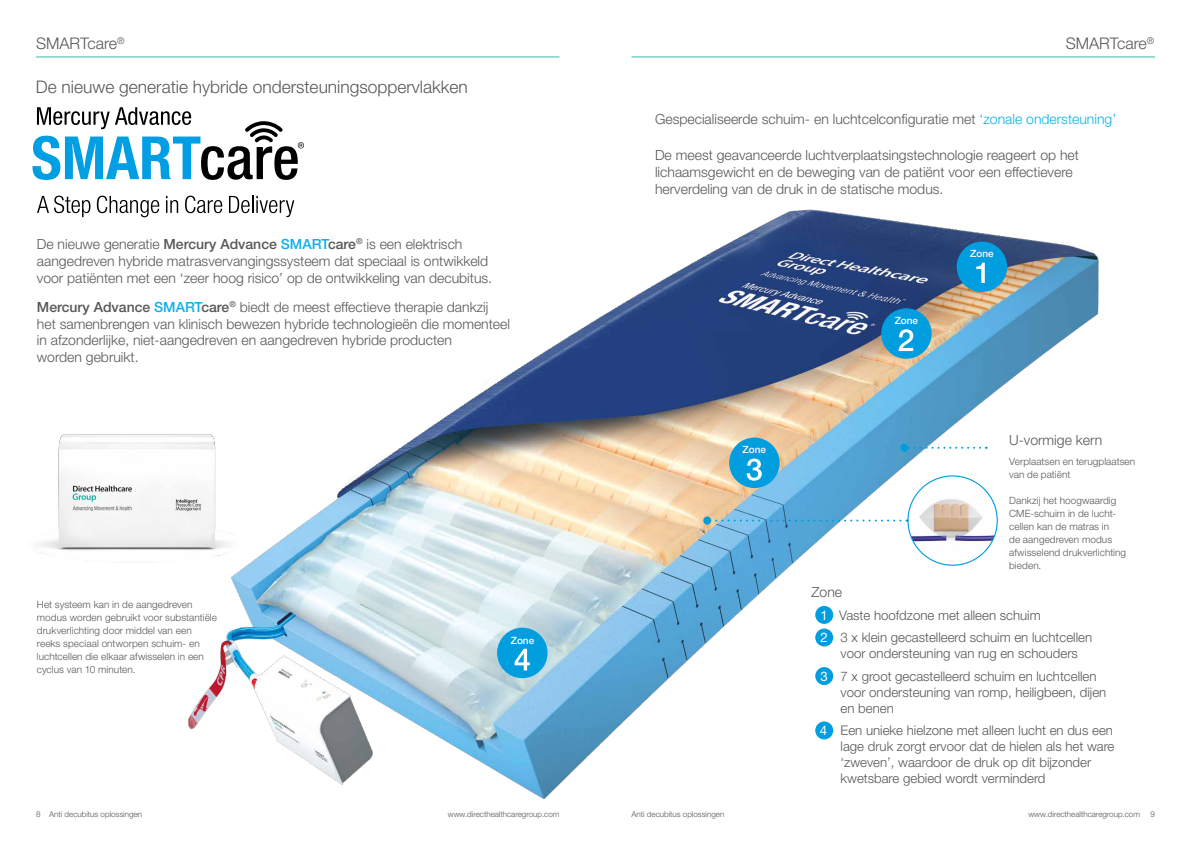
<style>
.page{position:relative;width:1191px;height:842px;background:#fff}
.page>*{position:absolute;margin:0;border:0;box-sizing:border-box;transform-origin:0 0}
.t1{font:300 17.4px "Helvetica Neue";color:#575756}
.t2{font:300 16px "Helvetica Neue";color:#575756}
.t3{font:300 14px/16.8px "Helvetica Neue";color:#575756}
.t4{font:300 13.2px/15.9px "Helvetica Neue";color:#575756}
.t5{font:300 10px/13px "Helvetica Neue";letter-spacing:.005em;color:#575756}
.t6{font:500 10px "Helvetica Neue LT Std";color:#fff}
.t7{font:300 8px "Helvetica Neue";color:#575756}
.s1{font-weight:500}
.s2{font-weight:500;color:#0eb0e7}
.s3{color:#0eb0e7}
.s4{font-weight:400;color:#fff}
</style>
<div class="page">
<img style="left:143px;top:202px;width:956px;height:597px">
<div style="left:956px;top:242px;width:51px;height:50px;background:#009ddf;border-radius:50%"></div>
<svg style="left:976px;top:263px;width:8px;height:20px"></svg>
<div style="left:881px;top:308px;width:50px;height:51px;background:#009ddf;border-radius:50%"></div>
<svg style="left:898px;top:329px;width:15px;height:22px"></svg>
<div style="left:729px;top:438px;width:50px;height:50px;background:#009ddf;border-radius:50%"></div>
<svg style="left:746px;top:459px;width:15px;height:22px"></svg>
<div style="left:497px;top:628px;width:50px;height:50px;background:#009ddf;border-radius:50%"></div>
<svg style="left:514px;top:649px;width:16px;height:21px"></svg>
<svg style="left:908px;top:447px;width:78px;height:2px"></svg>
<div style="left:900px;top:444px;width:8px;height:8px;background:#009ddf;border-radius:50%"></div>
<svg style="left:711px;top:519px;width:189px;height:2px"></svg>
<div style="left:703px;top:516px;width:8px;height:8px;background:#009ddf;border-radius:50%"></div>
<svg style="left:37px;top:196px;width:53px;height:21px"></svg>
<svg style="left:97px;top:196px;width:62px;height:21px"></svg>
<svg style="left:166px;top:196px;width:12px;height:17px"></svg>
<svg style="left:185px;top:196px;width:37px;height:17px"></svg>
<svg style="left:229px;top:196px;width:65px;height:21px"></svg>
<svg style="left:32px;top:107px;width:272px;height:73px"></svg>
<img style="left:908px;top:476px;width:89px;height:89px;border-radius:45px">
<div style="left:815px;top:606px;width:18px;height:18px;background:#009ddf;border-radius:50%"></div>
<div style="left:815px;top:628px;width:18px;height:18px;background:#009ddf;border-radius:50%"></div>
<div style="left:815px;top:667px;width:18px;height:18px;background:#009ddf;border-radius:50%"></div>
<div style="left:815px;top:721px;width:18px;height:18px;background:#009ddf;border-radius:50%"></div>
<img style="left:37px;top:413px;width:226px;height:153px">
<hr style="left:631px;top:57px;width:524px;height:1px;background:#38b6ac">
<hr style="left:36px;top:57px;width:523px;height:1px;background:#38b6ac">
<p class="t2" style="left:36px;top:34px;width:90px">SMARTcare<sup>®</sup></p>
<p class="t1" style="left:36px;top:76px;width:433px">De nieuwe generatie hybride ondersteuningsoppervlakken</p>
<p class="t3" style="left:37px;top:235px;width:457px">De nieuwe generatie <span class="s1">Mercury Advance</span> <span class="s2">SMART</span><span class="s1">care</span><sup>®</sup> is een elektrisch aangedreven hybride matrasvervangingssysteem dat speciaal is ontwikkeld voor patiënten met een ‘zeer hoog risico’ op de ontwikkeling van decubitus.</p>
<p class="t3" style="left:37px;top:298px;width:475px"><span class="s1">Mercury Advance</span> <span class="s2">SMART</span><span class="s1">care</span><sup>®</sup> biedt de meest effectieve therapie dankzij het samenbrengen van klinisch bewezen hybride technologieën die momenteel in afzonderlijke, niet-aangedreven en aangedreven hybride producten<br>worden gebruikt.</p>
<p class="t5" style="left:37px;top:598px;width:182px">Het systeem kan in de aangedreven modus worden gebruikt voor substantiële drukverlichting door middel van een reeks speciaal ontworpen schuim- en luchtcellen die elkaar afwisselen in een cyclus van 10 minuten.</p>
<p class="t6" style="left:511px;top:634px;width:25px">Zone</p>
<p class="t2" style="left:1065px;top:34px;width:90px">SMARTcare<sup>®</sup></p>
<p class="t3" style="left:655px;top:110px;width:463px">Gespecialiseerde schuim- en luchtcelconfiguratie met <span class="s3">‘zonale ondersteuning’</span></p>
<p class="t3" style="left:655px;top:146px;width:425px">De meest geavanceerde luchtverplaatsingstechnologie reageert op het lichaamsgewicht en de beweging van de patiënt voor een effectievere herverdeling van de druk in de statische modus.</p>
<p class="t6" style="left:742px;top:444px;width:25px">Zone</p>
<p class="t3" style="left:811px;top:583px;width:32px">Zone</p>
<p class="t6" style="left:894px;top:314px;width:25px">Zone</p>
<p class="t6" style="left:970px;top:248px;width:25px">Zone</p>
<p class="t3" style="left:1009px;top:431px;width:95px">U-vormige kern</p>
<p class="t5" style="left:1009px;top:455px;width:128px">Verplaatsen en terugplaatsen van de patiënt</p>
<p class="t5" style="left:1009px;top:494px;width:118px">Dankzij het hoogwaardig<br>CME-schuim in de lucht&shy;cellen kan de matras in<br>de aangedreven modus afwisselend drukverlichting bieden.</p>
<p class="t4" style="left:820px;top:603px;width:273px;line-height:22.7px"><span class="s4">1</span> Vaste hoofdzone met alleen schuim<br><span class="s4">2</span> 3 x klein gecastelleerd schuim en luchtcellen</p>
<p class="t4" style="left:820px;top:642px;width:278px;line-height:22.6px;text-align:center">voor ondersteuning van rug en schouders<br><span class="s4">3</span> 7 x groot gecastelleerd schuim en luchtcellen</p>
<p class="t4" style="left:840px;top:684px;width:267px">voor ondersteuning van romp, heiligbeen, dijen en benen</p>
<p class="t4" style="left:840px;top:722px;width:275px;text-indent:-21px"><span class="s4">4</span> Een unieke hielzone met alleen lucht en dus een lage druk zorgt ervoor dat de hielen als het ware ‘zweven’, waardoor de druk op dit bijzonder kwetsbare gebied wordt verminderd</p>
<p class="t7" style="left:36px;top:809px;width:107px">8 Anti decubitus oplossingen</p>
<p class="t7" style="left:448px;top:809px;width:113px">www.directhealthcaregroup.com</p>
<p class="t7" style="left:631px;top:809px;width:94px">Anti decubitus oplossingen</p>
<p class="t7" style="left:1028px;top:809px;width:113px">www.directhealthcaregroup.com</p>
<p class="t7" style="left:1150px;top:809px;width:6px">9</p>
</div>
